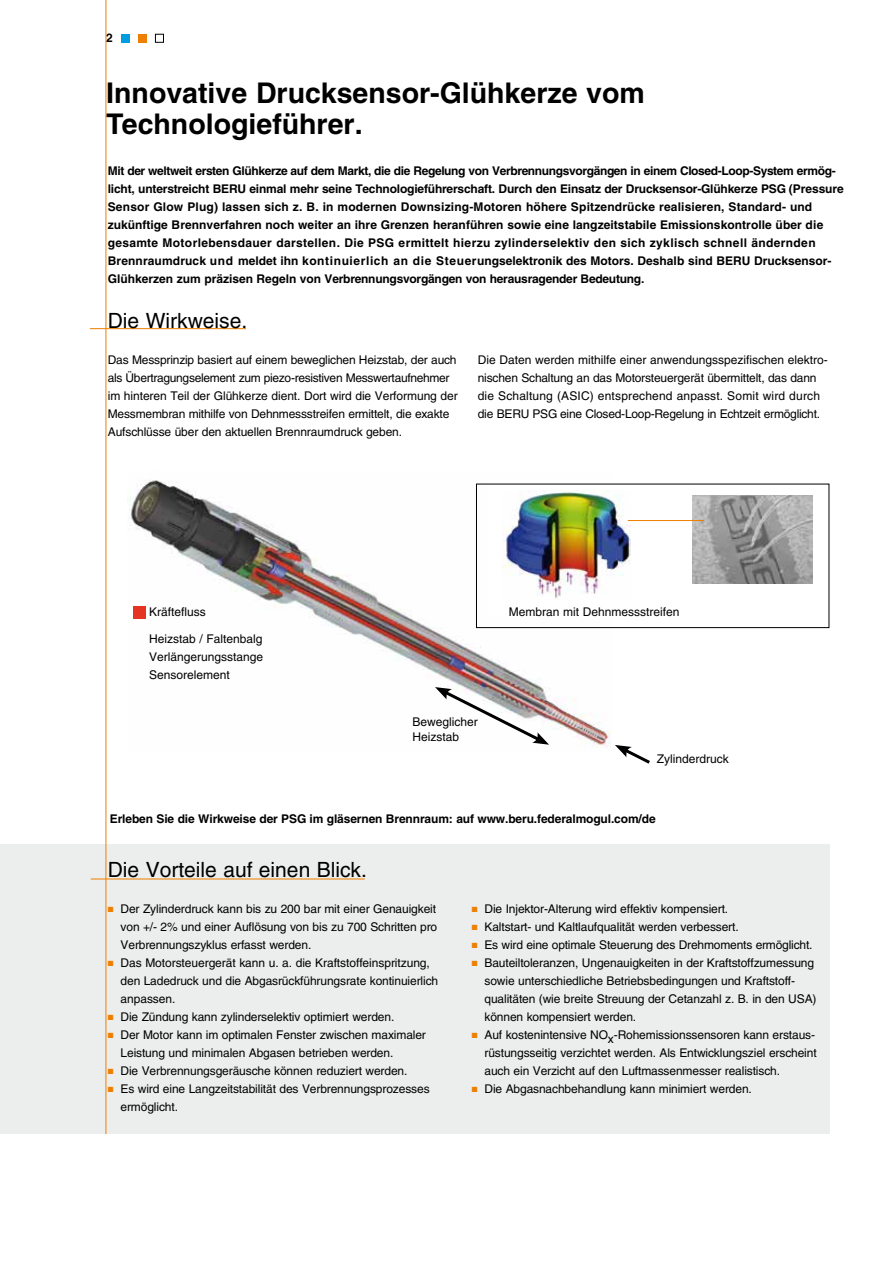
<style>
.page{position:relative;width:893px;height:1263px;background:#fff}
.page>*{position:absolute;margin:0;border:0;box-sizing:border-box;transform-origin:0 0}
.t1{font:700 28.5px/31.5px "Helvetica LT";color:#000}
.t2{font:21px "Helvetica LT";color:#000}
.t3{font:12px/18px "Helvetica LT";letter-spacing:-.01em;color:#000}
.t4{font:700 12px/18px "Helvetica LT";color:#000}
.s1{color:#ee7f00}
</style>
<div class="page">
<div style="left:121px;top:34px;width:9px;height:9px;background:#009ee0"></div>
<div style="left:138px;top:34px;width:9px;height:9px;background:#ee7f00"></div>
<div style="left:155px;top:34px;width:9px;height:9px;border:1px solid #000"></div>
<div style="left:0;top:845px;width:829px;height:289px;background:#eceded"></div>
<hr style="left:90px;top:328px;width:156px;height:1px;background:#ee7f00">
<hr style="left:91px;top:879px;width:274px;height:1px;background:#ee7f00">
<hr style="left:106px;top:0;width:1px;height:1134px;background:#ee7f00">
<img style="left:127px;top:480px;width:485px;height:268px">
<img style="left:692px;top:496px;width:120px;height:87px">
<div style="left:487px;top:481px;width:169px;height:136px;background:#fff"></div>
<img style="left:502px;top:490px;width:129px;height:108px">
<hr style="left:628px;top:520px;width:76px;height:1px;background:#ee7f00">
<div style="left:476px;top:484px;width:353px;height:144px;border:1px solid #000"></div>
<div style="left:133px;top:606px;width:12px;height:13px;background:#e53520"></div>
<img style="left:435px;top:687px;width:114px;height:58px">
<svg style="left:615px;top:745px;width:35px;height:19px"></svg>
<p class="t4" style="left:106px;top:29px;width:8px">2</p>
<h1 class="t1" style="left:106px;top:77px;width:540px">Innovative Drucksensor-Glühkerze vom<br>Technologieführer.</h1>
<p class="t4" style="left:108px;top:162px;width:737px">Mit der weltweit ersten Glühkerze auf dem Markt, die die Regelung von Verbrennungsvorgängen in einem Closed-Loop-System ermög&shy;licht, unterstreicht BERU einmal mehr seine Technologieführerschaft. Durch den Einsatz der Drucksensor-Glühkerze PSG (Pressure Sensor Glow Plug) lassen sich z. B. in modernen Downsizing-Motoren höhere Spitzendrücke realisieren, Standard- und zukünftige Brennverfahren noch weiter an ihre Grenzen heranführen sowie eine langzeitstabile Emissionskontrolle über die gesamte Motorlebensdauer darstellen. Die PSG ermittelt hierzu zylinderselektiv den sich zyklisch schnell ändernden Brennraumdruck und meldet ihn kontinuierlich an die Steuerungselektronik des Motors. Deshalb sind BERU Drucksensor-Glühkerzen zum präzisen Regeln von Verbrennungsvorgängen von herausragender Bedeutung.</p>
<h2 class="t2" style="left:108px;top:308px;width:141px">Die Wirkweise.</h2>
<p class="t3" style="left:108px;top:351px;width:351px">Das Messprinzip basiert auf einem beweglichen Heizstab, der auch als Übertragungselement zum piezo-resistiven Messwertaufnehmer im hinteren Teil der Glühkerze dient. Dort wird die Verformung der Messmembran mithilfe von Dehnmessstreifen ermittelt, die exakte Aufschlüsse über den aktuellen Brennraumdruck geben.</p>
<p class="t3" style="left:478px;top:351px;width:351px">Die Daten werden mithilfe einer anwendungsspezifischen elektro&shy;nischen Schaltung an das Motorsteuergerät übermittelt, das dann die Schaltung (ASIC) entsprechend anpasst. Somit wird durch die BERU PSG eine Closed-Loop-Regelung in Echtzeit ermöglicht.</p>
<p class="t3" style="left:149px;top:603px;width:58px">Kräftefluss</p>
<p class="t3" style="left:149px;top:630px;width:116px;text-align:justify">Heizstab / Faltenbalg Verlängerungsstange Sensorelement</p>
<p class="t3" style="left:509px;top:603px;width:172px">Membran mit Dehnmessstreifen</p>
<p class="t3" style="left:412px;top:715px;width:67px;line-height:15px">Beweglicher<br>Heizstab</p>
<p class="t3" style="left:657px;top:750px;width:74px">Zylinderdruck</p>
<p class="t4" style="left:110px;top:810px;width:547px">Erleben Sie die Wirkweise der PSG im gläsernen Brennraum: auf www.beru.federalmogul.com/de</p>
<h2 class="t2" style="left:108px;top:857px;width:261px">Die Vorteile auf einen Blick.</h2>
<p class="t3" style="left:121px;top:900px;width:318px;text-align:justify;text-indent:-13px"><span class="s1">■</span> Der Zylinderdruck kann bis zu 200 bar mit einer Genauigkeit von +/- 2% und einer Auflösung von bis zu 700 Schritten pro Verbrennungszyklus erfasst werden.</p>
<p class="t3" style="left:121px;top:954px;width:319px;text-indent:-13px"><span class="s1">■</span> Das Motorsteuergerät kann u. a. die Kraftstoffeinspritzung, den Ladedruck und die Abgasrückführungsrate kontinuierlich anpassen.</p>
<p class="t3" style="left:108px;top:1008px;width:288px"><span class="s1">■</span> Die Zündung kann zylinderselektiv optimiert werden.</p>
<p class="t3" style="left:121px;top:1026px;width:307px;text-indent:-13px"><span class="s1">■</span> Der Motor kann im optimalen Fenster zwischen maximaler<br>Leistung und minimalen Abgasen betrieben werden.</p>
<p class="t3" style="left:108px;top:1062px;width:301px"><span class="s1">■</span> Die Verbrennungsgeräusche können reduziert werden.</p>
<p class="t3" style="left:121px;top:1080px;width:311px;text-indent:-13px"><span class="s1">■</span> Es wird eine Langzeitstabilität des Verbrennungsprozesses ermöglicht.</p>
<p class="t3" style="left:472px;top:900px;width:258px"><span class="s1">■</span> Die Injektor-Alterung wird effektiv kompensiert.</p>
<p class="t3" style="left:472px;top:918px;width:269px"><span class="s1">■</span> Kaltstart- und Kaltlaufqualität werden verbessert.</p>
<p class="t3" style="left:472px;top:936px;width:342px"><span class="s1">■</span> Es wird eine optimale Steuerung des Drehmoments ermöglicht.</p>
<p class="t3" style="left:484px;top:954px;width:334px;text-indent:-13px"><span class="s1">■</span> Bauteiltoleranzen, Ungenauigkeiten in der Kraftstoffzumessung sowie unterschiedliche Betriebsbedingungen und Kraftstoff&shy;qualitäten (wie breite Streuung der Cetanzahl z. B. in den USA) können kompensiert werden.</p>
<p class="t3" style="left:484px;top:1026px;width:334px;text-indent:-13px"><span class="s1">■</span> Auf kostenintensive NOx-Rohemissionssensoren kann erstaus&shy;rüstungsseitig verzichtet werden. Als Entwicklungsziel erscheint auch ein Verzicht auf den Luftmassenmesser realistisch.</p>
<p class="t3" style="left:472px;top:1080px;width:282px"><span class="s1">■</span> Die Abgasnachbehandlung kann minimiert werden.</p>
</div>
